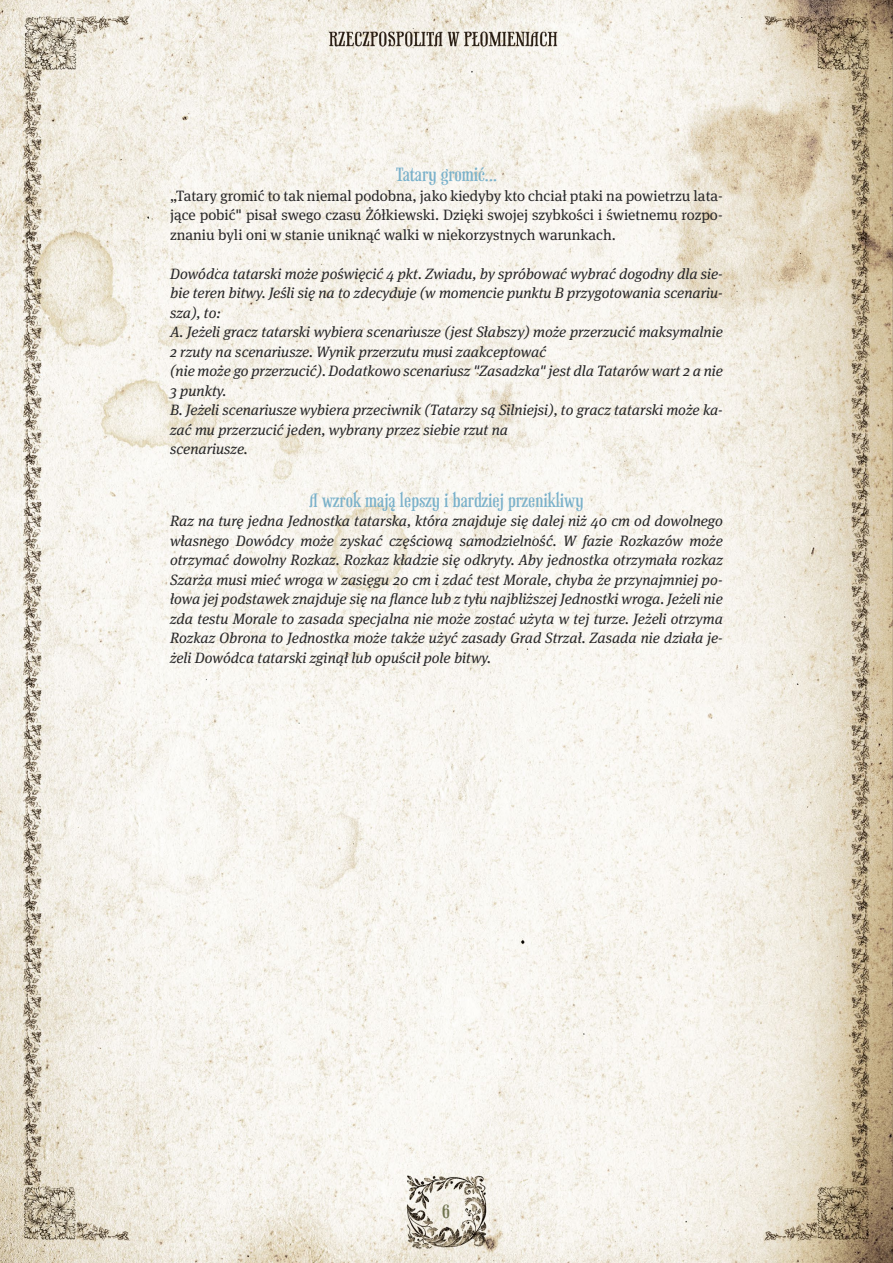
<style>
.page{position:relative;width:893px;height:1263px;background:#fff}
.page>*{position:absolute;margin:0;border:0;box-sizing:border-box;transform-origin:0 0}
.t1{font:18px "Phaeton";color:#7ab1ca}
.t2{font:18px "Phaeton";color:#70734e}
.t3{font:italic 15px/19.5px "Meta Serif Pro";color:#292829}
.t4{font:15px/19.5px "Meta Serif Pro";color:#292829;text-align:justify}
</style>
<div class="page">
<img style="left:0;top:0;width:893px;height:1263px">
<p class="t1" style="left:396px;top:162px;width:103px">Tatary gromić...</p>
<p class="t4" style="left:170px;top:185px;width:554px">„Tatary gromić to tak niemal podobna, jako kiedyby kto chciał ptaki na powietrzu lata&shy;jące pobić" pisał swego czasu Żółkiewski. Dzięki swojej szybkości i świetnemu rozpo&shy;znaniu byli oni w stanie uniknąć walki w niekorzystnych warunkach.</p>
<p class="t3" style="left:170px;top:263px;width:554px">Dowódca tatarski może poświęcić 4 pkt. Zwiadu, by spróbować wybrać dogodny dla sie&shy;bie teren bitwy. Jeśli się na to zdecyduje (w momencie punktu B przygotowania scenariu&shy;sza), to:<br>A. Jeżeli gracz tatarski wybiera scenariusze (jest Słabszy) może przerzucić maksymalnie 2 rzuty na scenariusze. Wynik przerzutu musi zaakceptować<br>(nie może go przerzucić). Dodatkowo scenariusz "Zasadzka" jest dla Tatarów wart 2 a nie 3 punkty.<br>B. Jeżeli scenariusze wybiera przeciwnik (Tatarzy są Silniejsi), to gracz tatarski może ka&shy;zać mu przerzucić jeden, wybrany przez siebie rzut na<br>scenariusze.</p>
<p class="t1" style="left:309px;top:487px;width:276px">A wzrok mają lepszy i bardziej przenikliwy</p>
<p class="t3" style="left:170px;top:510px;width:554px;text-align:justify">Raz na turę jedna Jednostka tatarska, która znajduje się dalej niż 40 cm od dowolnego własnego Dowódcy może zyskać częściową samodzielność. W fazie Rozkazów może otrzymać dowolny Rozkaz. Rozkaz kładzie się odkryty. Aby jednostka otrzymała rozkaz Szarża musi mieć wroga w zasięgu 20 cm i zdać test Morale, chyba że przynajmniej po&shy;łowa jej podstawek znajduje się na flance lub z tyłu najbliższej Jednostki wroga. Jeżeli nie zda testu Morale to zasada specjalna nie może zostać użyta w tej turze. Jeżeli otrzyma Rozkaz Obrona to Jednostka może także użyć zasady Grad Strzał. Zasada nie działa je&shy;żeli Dowódca tatarski zginął lub opuścił pole bitwy.</p>
<p class="t2" style="left:442px;top:1198px;width:10px">6</p>
</div>
